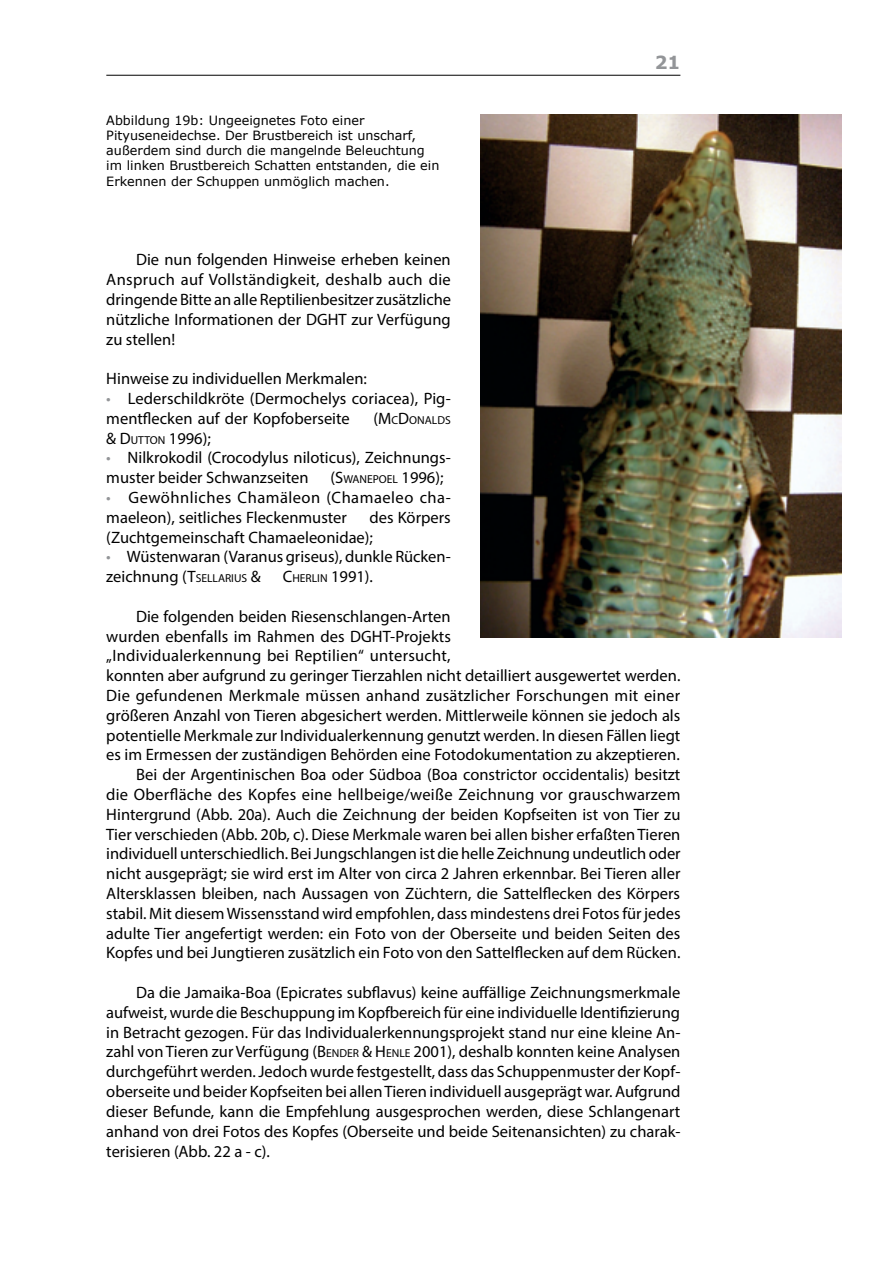
<style>
.page{position:relative;width:893px;height:1263px;background:#fff}
.page>*{position:absolute;margin:0;border:0;box-sizing:border-box;transform-origin:0 0}
.t1{font:700 18px "Verdana";color:#939598}
.t2{font:16.5px/19.8px "Myriad Pro";color:#000}
.t3{font:16.5px/19.8px "Myriad Pro";letter-spacing:.025em;color:#000}
.Bildlegende{font:12.75px/15.3px "Verdana";color:#000}
.t4{font:11.55px "Myriad Pro";color:#000}
.s1{color:#939598}
.s2{font-size:16.5px}
.s3{font-style:inherit}
.s4{font-size:11.55px}
</style>
<div class="page">
<hr style="left:106px;top:75px;width:574px;height:1px;background:#000">
<img style="left:480px;top:115px;width:362px;height:523px">
<p class="Bildlegende" style="left:106px;top:112px;width:335px">Abbildung 19b: Ungeeignetes Foto einer Pityuseneidechse. Der Brustbereich ist unscharf, außerdem sind durch die mangelnde Beleuchtung im linken Brustbereich Schatten entstanden, die ein Erkennen der Schuppen unmöglich machen.</p>
<p class="t2" style="left:106px;top:250px;width:346px;text-align:justify;text-indent:30px">Die nun folgenden Hinweise erheben keinen Anspruch auf Vollständigkeit, deshalb auch die dringende Bitte an alle Reptilienbesitzer zusätzliche nützliche Informationen der DGHT zur Verfügung zu stellen!</p>
<p class="t2" style="left:106px;top:368px;width:262px">Hinweise zu individuellen Merkmalen:</p>
<p class="t2" style="left:106px;top:388px;width:346px"><span class="s1">•</span> Lederschildkröte (Dermochelys coriacea), Pig&shy;mentflecken auf der Kopfoberseite</p>
<p class="t4" style="left:374px;top:413px;width:79px"><span class="s2">(</span><span class="s2">M</span>C<span class="s2">D</span>ONALDS</p>
<p class="t1" style="left:655px;top:49px;width:27px">21</p>
<p class="t2" style="left:106px;top:428px;width:106px">&amp; <span class="s3">D</span> <span class="s4">UTTON</span> 1996);</p>
<p class="t2" style="left:106px;top:448px;width:346px"><span class="s1">•</span> Nilkrokodil (Crocodylus niloticus), Zeichnungs&shy;muster beider Schwanzseiten</p>
<p class="t4" style="left:331px;top:472px;width:114px"><span class="s2">(</span><span class="s2">S</span>WANEPOEL <span class="s2">1996);</span></p>
<p class="t3" style="left:106px;top:487px;width:346px"><span class="s1">•</span> Gewöhnliches Chamäleon (Chamaeleo cha&shy;maeleon), seitliches Fleckenmuster</p>
<p class="t2" style="left:106px;top:507px;width:346px;text-indent:263px">des Körpers (Zuchtgemeinschaft Chamaeleonidae);</p>
<p class="t2" style="left:106px;top:547px;width:346px"><span class="s1">•</span> Wüstenwaran (Varanus griseus), dunkle Rücken&shy;zeichnung (<span class="s3">T</span><span class="s4">SELLARIUS</span> &amp; <span class="s3">C</span><span class="s4">HERLIN</span> 1991).</p>
<p class="t2" style="left:106px;top:606px;width:576px;text-indent:30px">Die folgenden beiden Riesenschlangen-Arten<br>wurden ebenfalls im Rahmen des DGHT-Projekts<br>„Individualerkennung bei Reptilien“ untersucht,<br>konnten aber aufgrund zu geringer Tierzahlen nicht detailliert ausgewertet werden.<br>Die gefundenen Merkmale müssen anhand zusätzlicher Forschungen mit einer größeren Anzahl von Tieren abgesichert werden. Mittlerweile können sie jedoch als potentielle Merkmale zur Individualerkennung genutzt werden. In diesen Fällen liegt es im Ermessen der zuständigen Behörden eine Fotodokumentation zu akzeptieren.</p>
<p class="t2" style="left:106px;top:764px;width:576px;text-align:justify;text-indent:30px">Bei der Argentinischen Boa oder Südboa (Boa constrictor occidentalis) besitzt die Oberfläche des Kopfes eine hellbeige/weiße Zeichnung vor grauschwarzem Hintergrund (Abb. 20a). Auch die Zeichnung der beiden Kopfseiten ist von Tier zu Tier verschieden (Abb. 20b, c). Diese Merkmale waren bei allen bisher erfaßten Tieren individuell unterschiedlich. Bei Jungschlangen ist die helle Zeichnung undeutlich oder nicht ausgeprägt; sie wird erst im Alter von circa 2 Jahren erkennbar. Bei Tieren aller Altersklassen bleiben, nach Aussagen von Züchtern, die Sattelflecken des Körpers stabil. Mit diesem Wissensstand wird empfohlen, dass mindestens drei Fotos für jedes adulte Tier angefertigt werden: ein Foto von der Oberseite und beiden Seiten des Kopfes und bei Jungtieren zusätzlich ein Foto von den Sattelflecken auf dem Rücken.</p>
<p class="t2" style="left:106px;top:982px;width:576px;text-align:justify;text-indent:30px">Da die Jamaika-Boa (Epicrates subflavus) keine auffällige Zeichnungsmerkmale aufweist, wurde die Beschuppung im Kopfbereich für eine individuelle Identifizierung in Betracht gezogen. Für das Individualerkennungsprojekt stand nur eine kleine An&shy;zahl von Tieren zur Verfügung (<span class="s3">B</span><span class="s4">ENDER</span> <span class="s3">&amp; H</span> <span class="s4">ENLE</span> <span class="s3">2001</span>), deshalb konnten keine Analysen durchgeführt werden. Jedoch wurde festgestellt, dass das Schuppenmuster der Kopf&shy;oberseite und beider Kopfseiten bei allen Tieren individuell ausgeprägt war. Aufgrund dieser Befunde, kann die Empfehlung ausgesprochen werden, diese Schlangenart anhand von drei Fotos des Kopfes (Oberseite und beide Seitenansichten) zu charak&shy;terisieren (Abb. 22 a - c).</p>
</div>
